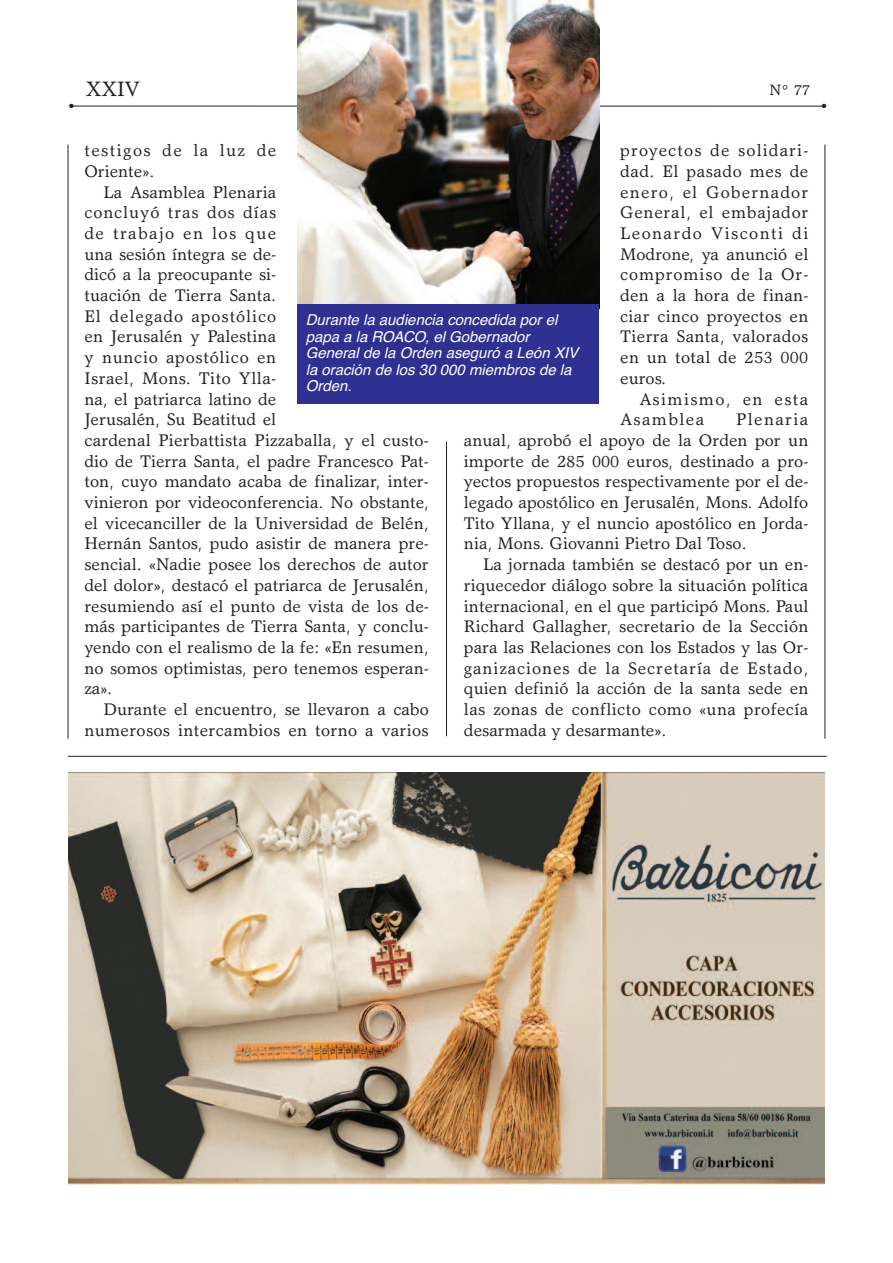
<style>
.page{position:relative;width:893px;height:1263px;background:#fff}
.page>*{position:absolute;margin:0;border:0;box-sizing:border-box;transform-origin:0 0}
.t1{font:21px "Garth Graphic";color:#231f20}
.t2{font:16.95px/20.7px "Garth Graphic";color:#231f20;text-align:justify}
.t3{font:16.95px/20.7px "Garth Graphic";letter-spacing:.02em;color:#231f20;text-align:right}
.t4{font:16.95px/20.7px "Garth Graphic";letter-spacing:.08em;color:#231f20}
.t5{font:italic 15px/16.5px "Helvetica";color:#fff}
.t6{font:15px "Garth Graphic";color:#231f20}
.t7{font:6px "Zapf Dingbats";color:#231f20}
</style>
<div class="page">
<hr style="left:68px;top:145px;width:1px;height:594px;background:#231f20">
<hr style="left:825px;top:145px;width:1px;height:594px;background:#231f20">
<img style="left:68px;top:772px;width:757px;height:412px">
<hr style="left:446px;top:442px;width:1px;height:294px;background:#231f20">
<hr style="left:71px;top:106px;width:754px;height:1px;background:#231f20">
<hr style="left:68px;top:756px;width:759px;height:1px;background:#231f20">
<img style="left:297px;top:0;width:302px;height:304px">
<div style="left:297px;top:304px;width:302px;height:100px;background:#2e3092"></div>
<p class="t1" style="left:86px;top:81px;width:56px">XXIV</p>
<p class="t6" style="left:769px;top:85px;width:42px">N° 77</p>
<p class="t7" style="left:69px;top:102px;width:6px">●</p>
<p class="t7" style="left:822px;top:103px;width:6px">●</p>
<p class="t2" style="left:620px;top:142px;width:190px">proyectos de solidari&shy;dad. El pasado mes de enero, el Gobernador General, el embajador Leonardo Visconti di Modrone, ya anunció el compromiso de la Or&shy;den a la hora de finan&shy;ciar cinco proyectos en Tierra Santa, valorados en un total de 253 000 euros.</p>
<p class="t4" style="left:620px;top:390px;width:190px;text-indent:19px">Asimismo, en esta<br>Asamblea</p>
<p class="t4" style="left:84px;top:142px;width:193px">testigos de la luz de<br>Oriente».</p>
<p class="t2" style="left:84px;top:183px;width:346px;text-align:left;text-indent:19px">La Asamblea Plenaria<br>concluyó tras dos días<br>de trabajo en los que<br>una sesión íntegra se de-<br>dicó a la preocupante si-<br>tuación de Tierra Santa.<br>El delegado apostólico<br>en Jerusalén y Palestina<br>y nuncio apostólico en<br>Israel, Mons. Tito Ylla-<br>na, el patriarca latino de<br>Jerusalén, Su Beatitud el<br>cardenal Pierbattista Pizzaballa, y el custo&shy;dio de Tierra Santa, el padre Francesco Pat&shy;ton, cuyo mandato acaba de finalizar, inter&shy;vinieron por videoconferencia. No obstante, el vicecanciller de la Universidad de Belén,<br>Hernán Santos, pudo asistir de manera pre&shy;sencial. «Nadie posee los derechos de autor del dolor», destacó el patriarca de Jerusalén, resumiendo así el punto de vista de los de&shy;más participantes de Tierra Santa, y conclu&shy;yendo con el realismo de la fe: «En resumen, no somos optimistas, pero tenemos esperan&shy;za».</p>
<p class="t3" style="left:84px;top:701px;width:346px">Durante el encuentro, se llevaron a cabo numerosos intercambios en torno a varios</p>
<p class="t5" style="left:306px;top:312px;width:274px">Durante la audiencia concedida por el papa a la ROACO, el Gobernador<br>General de la Orden aseguró a León XIV la oración de los 30 000 miembros de la<br>Orden.</p>
<p class="t2" style="left:464px;top:411px;width:346px;text-indent:272px">Plenaria anual, aprobó el apoyo de la Orden por un importe de 285 000 euros, destinado a pro&shy;yectos propuestos respectivamente por el de&shy;legado apostólico en Jerusalén, Mons. Adolfo Tito Yllana, y el nuncio apostólico en Jorda&shy;nia, Mons. Giovanni Pietro Dal Toso.</p>
<p class="t2" style="left:464px;top:556px;width:346px;text-indent:19px">La jornada también se destacó por un en&shy;riquecedor diálogo sobre la situación política internacional, en el que participó Mons. Paul Richard Gallagher, secretario de la Sección para las Relaciones con los Estados y las Or&shy;ganizaciones de la Secretaría de Estado, quien definió la acción de la santa sede en las zonas de conflicto como «una profecía desarmada y desarmante».</p>
</div>
